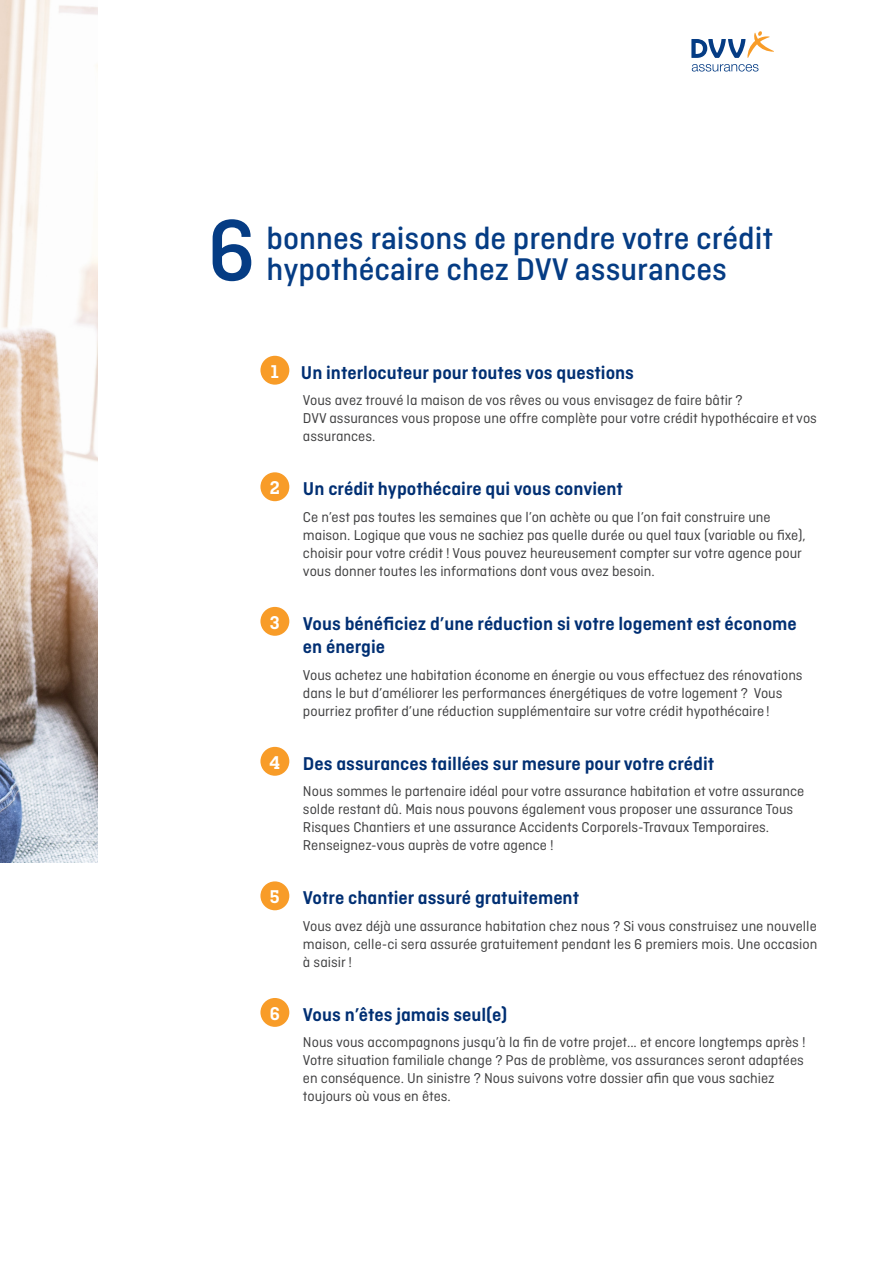
<style>
.page{position:relative;width:893px;height:1263px;background:#fff}
.page>*{position:absolute;margin:0;border:0;box-sizing:border-box;transform-origin:0 0}
._02_TUSSENTITEL_ORANJE{font:500 91.5px "Ciutadella Slab";color:#053c84}
._02_TUSSENTITEL_ORANJE-2{font:500 33px/31.2px "Ciutadella";color:#053c84}
.tussentitel_Blauw{font:600 19.5px/23.4px "Ciutadella";color:#002f73}
.t1{font:600 19.5px "Ciutadella Slab";color:#fff}
.body__list_1{font:15px/18px "Ciutadella";color:#3e3e3f}
</style>
<div class="page">
<img style="left:0;top:0;width:98px;height:862px">
<div style="left:260px;top:356px;width:29px;height:29px;background:#f89c28;border-radius:50%"></div>
<div style="left:260px;top:472px;width:29px;height:29px;background:#f89c28;border-radius:50%"></div>
<div style="left:260px;top:607px;width:29px;height:29px;background:#f89c28;border-radius:50%"></div>
<div style="left:260px;top:747px;width:29px;height:29px;background:#f89c28;border-radius:50%"></div>
<div style="left:260px;top:881px;width:29px;height:29px;background:#f89c28;border-radius:50%"></div>
<div style="left:260px;top:998px;width:29px;height:29px;background:#f89c28;border-radius:50%"></div>
<svg style="left:691px;top:31px;width:83px;height:27px"></svg>
<svg style="left:692px;top:64px;width:66px;height:8px"></svg>
<p class="_02_TUSSENTITEL_ORANJE" style="left:208px;top:199px;width:49px">6</p>
<p class="_02_TUSSENTITEL_ORANJE-2" style="left:267px;top:223px;width:508px">bonnes raisons de prendre votre crédit hypothécaire chez DVV assurances</p>
<p class="t1" style="left:271px;top:360px;width:9px">1</p>
<p class="tussentitel_Blauw" style="left:301px;top:360px;width:335px">Un interlocuteur pour toutes vos questions</p>
<p class="body__list_1" style="left:303px;top:391px;width:515px">Vous avez trouvé la maison de vos rêves ou vous envisagez de faire bâtir ?<br>DVV assurances vous propose une offre complète pour votre crédit hypothécaire et vos assurances.</p>
<p class="t1" style="left:270px;top:477px;width:12px">2</p>
<p class="tussentitel_Blauw" style="left:303px;top:477px;width:322px">Un crédit hypothécaire qui vous convient</p>
<p class="body__list_1" style="left:303px;top:508px;width:504px">Ce n’est pas toutes les semaines que l’on achète ou que l’on fait construire une maison. Logique que vous ne sachiez pas quelle durée ou quel taux (variable ou fixe), choisir pour votre crédit ! Vous pouvez heureusement compter sur votre agence pour vous donner toutes les informations dont vous avez besoin.</p>
<p class="t1" style="left:270px;top:611px;width:11px">3</p>
<p class="tussentitel_Blauw" style="left:303px;top:612px;width:495px">Vous bénéficiez d’une réduction si votre logement est économe en énergie</p>
<p class="body__list_1" style="left:303px;top:666px;width:501px">Vous achetez une habitation économe en énergie ou vous effectuez des rénovations dans le but d’améliorer les performances énergétiques de votre logement ? Vous pourriez profiter d’une réduction supplémentaire sur votre crédit hypothécaire !</p>
<p class="t1" style="left:270px;top:751px;width:12px">4</p>
<p class="tussentitel_Blauw" style="left:303px;top:751px;width:413px">Des assurances taillées sur mesure pour votre crédit</p>
<p class="body__list_1" style="left:303px;top:782px;width:503px">Nous sommes le partenaire idéal pour votre assurance habitation et votre assurance solde restant dû. Mais nous pouvons également vous proposer une assurance Tous Risques Chantiers et une assurance Accidents Corporels-Travaux Temporaires.<br>Renseignez-vous auprès de votre agence !</p>
<p class="t1" style="left:270px;top:886px;width:11px">5</p>
<p class="tussentitel_Blauw" style="left:303px;top:886px;width:278px">Votre chantier assuré gratuitement</p>
<p class="body__list_1" style="left:303px;top:917px;width:516px;text-align:justify">Vous avez déjà une assurance habitation chez nous ? Si vous construisez une nouvelle maison, celle-ci sera assurée gratuitement pendant les 6 premiers mois. Une occasion à saisir !</p>
<p class="t1" style="left:270px;top:1002px;width:12px">6</p>
<p class="tussentitel_Blauw" style="left:303px;top:1003px;width:206px">Vous n’êtes jamais seul(e)</p>
<p class="body__list_1" style="left:303px;top:1033px;width:504px">Nous vous accompagnons jusqu’à la fin de votre projet... et encore longtemps après !<br>Votre situation familiale change ? Pas de problème, vos assurances seront adaptées en conséquence. Un sinistre ? Nous suivons votre dossier afin que vous sachiez toujours où vous en êtes.</p>
</div>
